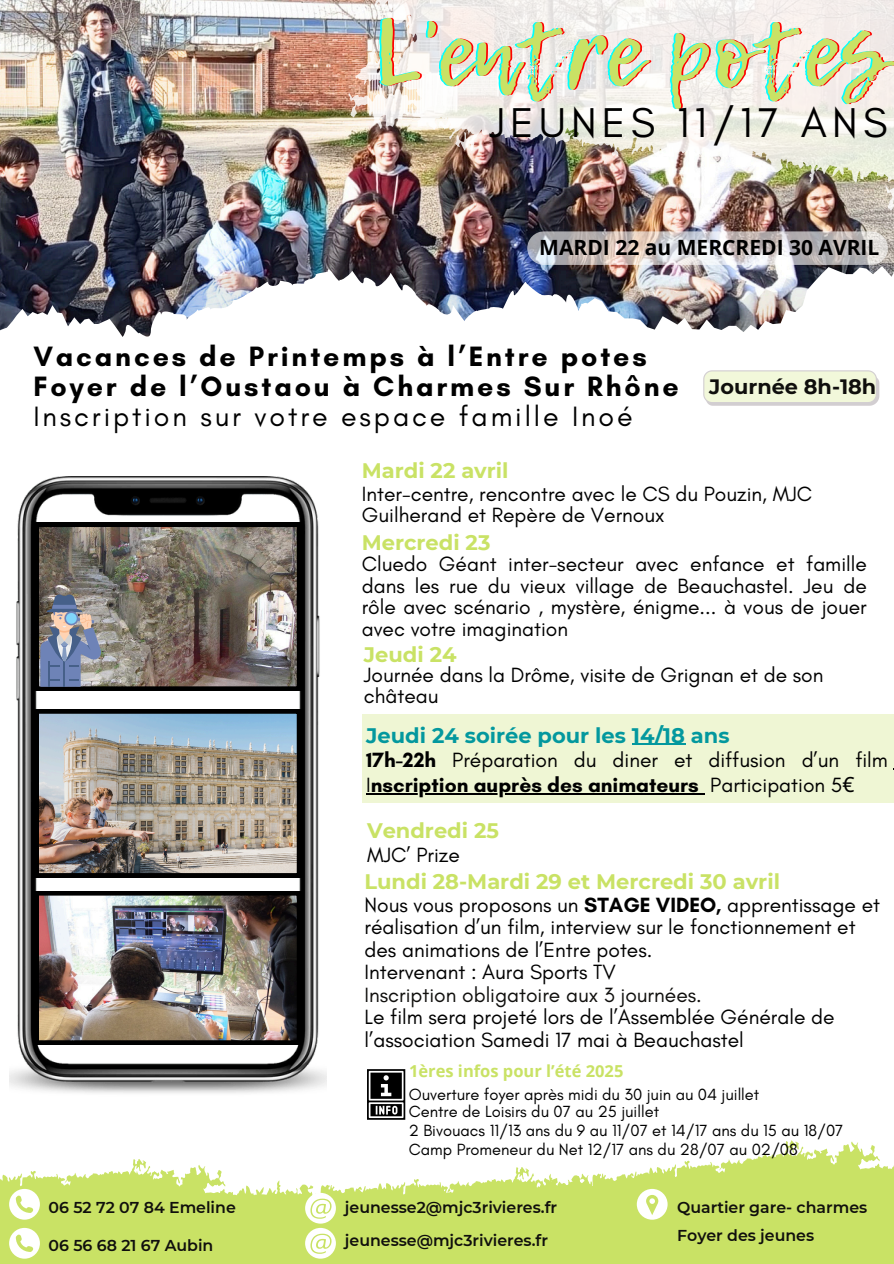
<style>
.page{position:relative;width:894px;height:1264px;background:#fff}
.page>*{position:absolute;margin:0;border:0;box-sizing:border-box;transform-origin:0 0}
.t1{font:92.25px "Lemon Tuesday";color:#0ff}
.t2{font:42.45px "Glacial Indifference";letter-spacing:.125em;color:#000}
.t3{font:700 28.5px/30.3px "Glacial Indifference";letter-spacing:.1em;color:#000}
.t4{font:21px/22.5px "Glacial Indifference";color:#000}
.t5{font:700 21px/23.7px "Montserrat";color:#c9e265}
.t6{font:700 21px "Open Sans";color:#000}
.t7{font:700 20.85px "Montserrat";color:#100f0d}
.t8{font:16.5px "Glacial Indifference";color:#000}
.t9{font:700 16.5px "Open Sans";color:#c9e265}
.t10{font:600 15.75px "Montserrat";color:#100f0d}
.s1{font-weight:400}
.s2{font-family:"Montserrat";font-weight:700;color:#c9e265}
.s3{font-family:"Montserrat";font-weight:700;color:#03989e}
.s4{font-weight:700}
.s5{font-family:"Noto Sans"}
.s6{font-family:"Glacial Indifference";font-weight:400;color:#000}
.s7{color:#100f0d}
</style>
<div class="page">
<img style="left:0;top:0;width:331px;height:219px">
<img style="left:0;top:219px;width:893px;height:33px">
<img style="left:0;top:252px;width:893px;height:154px">
<img style="left:331px;top:0;width:562px;height:229px">
<svg style="left:367px;top:1102px;width:526px;height:161px"></svg>
<svg style="left:0;top:1158px;width:615px;height:105px;fill:#c9e265"></svg>
<svg style="left:9px;top:1188px;width:30px;height:31px"></svg>
<svg style="left:636px;top:1188px;width:31px;height:31px"></svg>
<svg style="left:527px;top:231px;width:360px;height:34px;background:#cbc5c5"></svg>
<img style="left:9px;top:476px;width:318px;height:617px">
<img style="left:34px;top:891px;width:267px;height:153px">
<img style="left:34px;top:709px;width:267px;height:168px">
<svg style="left:9px;top:1227px;width:30px;height:31px"></svg>
<svg style="left:305px;top:1192px;width:30px;height:66px"></svg>
<svg style="left:703px;top:370px;width:176px;height:35px;background:#eef2d9"></svg>
<img style="left:34px;top:522px;width:267px;height:169px">
<svg style="left:367px;top:1069px;width:38px;height:50px"></svg>
<div style="left:361px;top:715px;width:532px;height:88px;background:#eff6d4"></div>
<hr style="left:631px;top:743px;width:53px;height:2px;background:#03989e">
<hr style="left:371px;top:793px;width:327px;height:1px;background:#000">
<h1 class="t1" style="left:373px;top:-15px;width:514px">L'entre potes</h1>
<h2 class="t2" style="left:489px;top:97px;width:399px">JEUNES 11/17 ANS</h2>
<p class="t6" style="left:539px;top:232px;width:341px">MARDI 22 au MERCREDI 30 AVRIL</p>
<h1 class="t3" style="left:33px;top:340px;width:646px">Vacances de Printemps à l’Entre potes<br>Foyer de l’Oustaou à Charmes Sur Rhône<br><span class="s1">Inscription sur votre espace famille Inoé</span></h1>
<h5 class="t5" style="left:361px;top:458px;width:148px">Mardi 22 avril</h5>
<p class="t7" style="left:709px;top:373px;width:168px">Journée 8h-18h</p>
<p class="t4" style="left:362px;top:483px;width:451px;line-height:21.3px">Inter-centre, rencontre avec le CS du Pouzin, MJC<br>Guilherand et Repère de Vernoux</p>
<h4 class="t4" style="left:361px;top:532px;width:506px;line-height:21.3px"><span class="s2">Mercredi 23<br></span>Cluedo Géant inter-secteur avec enfance et famille dans les rue du vieux village de Beauchastel. Jeu de rôle avec scénario , mystère, énigme... à vous de jouer avec votre imagination</h4>
<h4 class="t4" style="left:364px;top:644px;width:461px;line-height:20.2px"><span class="s2">Jeudi 24<br></span>Journée dans la Drôme, visite de Grignan et de son château</h4>
<h6 class="t4" style="left:366px;top:723px;width:523px;line-height:24.8px"><span class="s3">Jeudi 24 soirée pour les 14/18 ans<br></span><span class="s4">17h-22h</span> Préparation du diner et diffusion d’un film<br>I<span class="s4">nscription auprès des animateurs</span> Participation 5<span class="s5">€</span></h6>
<h5 class="t5" style="left:367px;top:819px;width:133px">Vendredi 25<br><span class="s6">MJC’ Prize</span></h5>
<p class="t4" style="left:364px;top:870px;width:517px"><span class="s2">Lundi 28-Mardi 29 et Mercredi 30 avril<br></span>Nous vous proposons un <span class="s4">STAGE VIDEO,</span> apprentissage et réalisation d’un film, interview sur le fonctionnement et des animations de l’Entre potes.<br>Intervenant : Aura Sports TV<br><span class="s7">Inscription obligatoire aux 3 journées.<br></span>Le film sera projeté lors de l’Assemblée Générale de l’association Samedi 17 mai à Beauchastel</p>
<p class="t9" style="left:409px;top:1059px;width:216px">1ères infos pour l’été 2025</p>
<h5 class="t8" style="left:409px;top:1084px;width:352px">Ouverture foyer après midi du 30 juin au 04 juillet</h5>
<h5 class="t8" style="left:408px;top:1101px;width:252px">Centre de Loisirs du 07 au 25 juillet</h5>
<h5 class="t8" style="left:408px;top:1120px;width:436px">2 Bivouacs 11/13 ans du 9 au 11/07 et 14/17 ans du 15 au 18/07</h5>
<h5 class="t8" style="left:408px;top:1139px;width:390px">Camp Promeneur du Net 12/17 ans du 28/07 au 02/08</h5>
<p class="t10" style="left:49px;top:1198px;width:189px">06 52 72 07 84 Emeline</p>
<h3 class="t10" style="left:345px;top:1197px;width:214px">jeunesse2@mjc3rivieres.fr</h3>
<h4 class="t10" style="left:677px;top:1197px;width:191px">Quartier gare- charmes</h4>
<p class="t10" style="left:49px;top:1235px;width:166px">06 56 68 21 67 Aubin</p>
<p class="t10" style="left:345px;top:1230px;width:204px">jeunesse@mjc3rivieres.fr</p>
<p class="t10" style="left:677px;top:1225px;width:138px">Foyer des jeunes</p>
</div>
